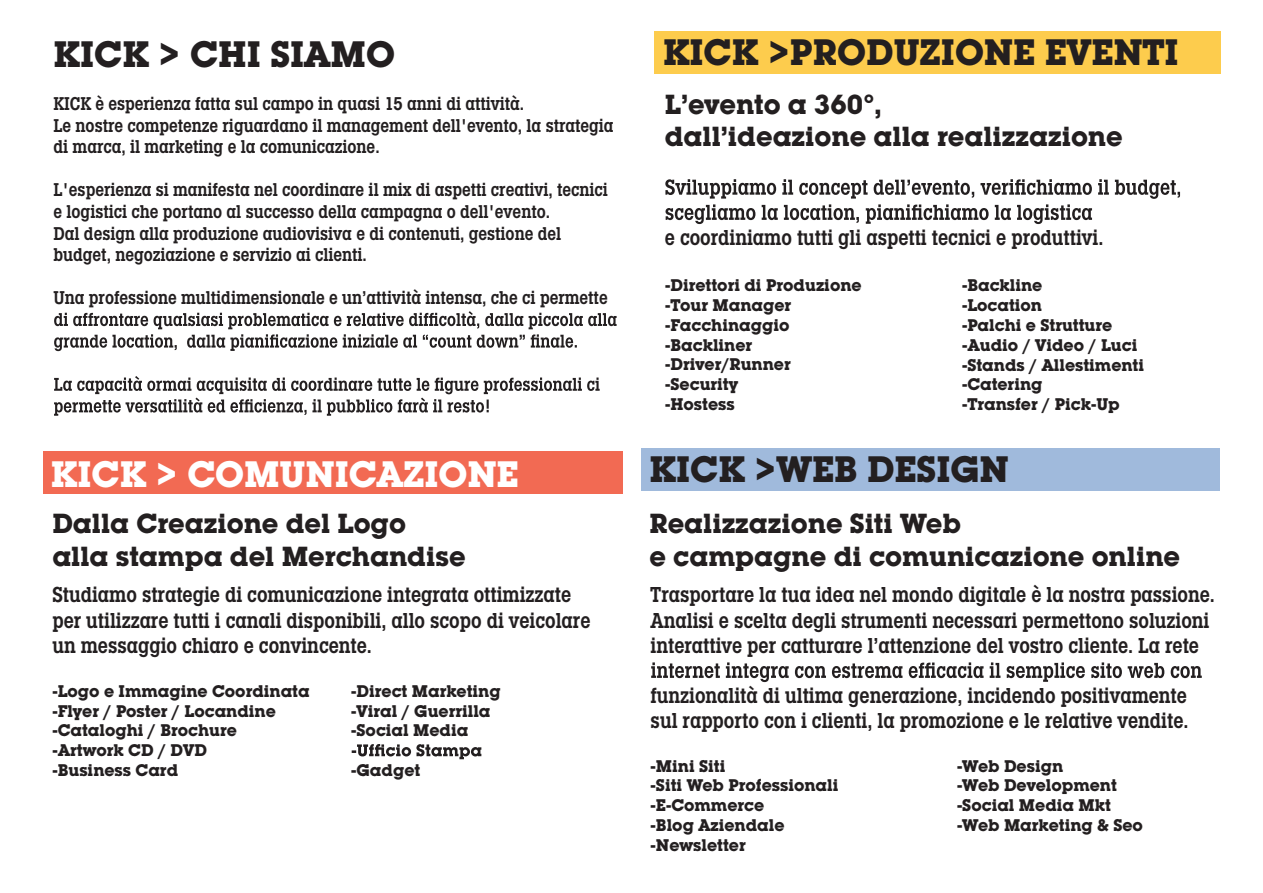
<style>
.page{position:relative;width:1263px;height:893px;background:#fff}
.page>*{position:absolute;margin:0;border:0;box-sizing:border-box;transform-origin:0 0}
.t1{font:700 36px "Lubalin Graph Std";color:#231f20}
.t2{font:700 36px "Lubalin Graph Std";color:#fff}
.t3{font:700 27px/32.4px "Lubalin Graph Std";color:#231f20}
.t4{font:600 condensed 21px/25.2px "Lubalin Graph Std";color:#231f20}
.t5{font:600 condensed 18px/21.6px "Lubalin Graph Std";color:#231f20}
.t6{font:700 16.5px/19.8px "Lubalin Graph Std";color:#231f20}
</style>
<div class="page">
<div style="left:654px;top:31px;width:567px;height:43px;background:#fdcc4d"></div>
<div style="left:641px;top:449px;width:579px;height:42px;background:#a0badc"></div>
<div style="left:43px;top:451px;width:580px;height:43px;background:#f26a53"></div>
<svg style="left:54px;top:311px;width:563px;height:40px"></svg>
<svg style="left:54px;top:376px;width:546px;height:40px"></svg>
<svg style="left:352px;top:744px;width:129px;height:15px"></svg>
<svg style="left:651px;top:662px;width:551px;height:20px"></svg>
<svg style="left:665px;top:179px;width:515px;height:45px"></svg>
<h1 class="t1" style="left:54px;top:31px;width:343px">KICK &gt; CHI SIAMO</h1>
<p class="t5" style="left:54px;top:93px;width:561px">KICK è esperienza fatta sul campo in quasi 15 anni di attività.<br>Le nostre competenze riguardano il management dell'evento, la strategia di marca, il marketing e la comunicazione.</p>
<p class="t5" style="left:54px;top:179px;width:556px">L'esperienza si manifesta nel coordinare il mix di aspetti creativi, tecnici e logistici che portano al successo della campagna o dell'evento.<br>Dal design alla produzione audiovisiva e di contenuti, gestione del budget, negoziazione e servizio ai clienti.</p>
<p class="t5" style="left:54px;top:287px;width:556px">Una professione multidimensionale e un’attività intensa, che ci permette</p>
<h1 class="t1" style="left:663px;top:29px;width:517px">KICK &gt;PRODUZIONE EVENTI</h1>
<p class="t3" style="left:665px;top:88px;width:459px">L’evento a 360°,<br>dall’ideazione alla realizzazione</p>
<p class="t4" style="left:665px;top:225px;width:440px">e coordiniamo tutti gli aspetti tecnici e produttivi.</p>
<p class="t6" style="left:665px;top:275px;width:198px">-Direttori di Produzione -Tour Manager -Facchinaggio -Backliner -Driver/Runner -Security<br>-Hostess</p>
<p class="t6" style="left:962px;top:275px;width:184px">-Backline<br>-Location<br>-Palchi e Strutture -Audio / Video / Luci -Stands / Allestimenti -Catering<br>-Transfer / Pick-Up</p>
<h1 class="t1" style="left:649px;top:446px;width:361px">KICK &gt;WEB DESIGN</h1>
<p class="t3" style="left:649px;top:507px;width:532px">Realizzazione Siti Web<br>e campagne di comunicazione online</p>
<h1 class="t2" style="left:51px;top:450px;width:469px">KICK &gt; COMUNICAZIONE</h1>
<p class="t3" style="left:52px;top:507px;width:415px">Dalla Creazione del Logo alla stampa del Merchandise</p>
<p class="t4" style="left:52px;top:582px;width:540px">Studiamo strategie di comunicazione integrata ottimizzate per utilizzare tutti i canali disponibili, allo scopo di veicolare un messaggio chiaro e convincente.</p>
<p class="t4" style="left:651px;top:582px;width:566px">Trasportare la tua idea nel mondo digitale è la nostra passione.<br>Analisi e scelta degli strumenti necessari permettono soluzioni interattive per catturare l’attenzione del vostro cliente. La rete</p>
<p class="t4" style="left:651px;top:683px;width:539px">funzionalità di ultima generazione, incidendo positivamente sul rapporto con i clienti, la promozione e le relative vendite.</p>
<p class="t6" style="left:52px;top:681px;width:259px">-Logo e Immagine Coordinata -Flyer / Poster / Locandine -Cataloghi / Brochure -Artwork CD / DVD<br>-Business Card</p>
<p class="t6" style="left:351px;top:681px;width:151px">-Direct Marketing -Viral / Guerrilla -Social Media</p>
<p class="t6" style="left:651px;top:756px;width:189px">-Mini Siti<br>-Siti Web Professionali -E-Commerce<br>-Blog Aziendale -Newsletter</p>
<p class="t6" style="left:957px;top:756px;width:187px">-Web Design<br>-Web Development -Social Media Mkt -Web Marketing &amp; Seo</p>
<p class="t6" style="left:351px;top:760px;width:71px">-Gadget</p>
</div>
